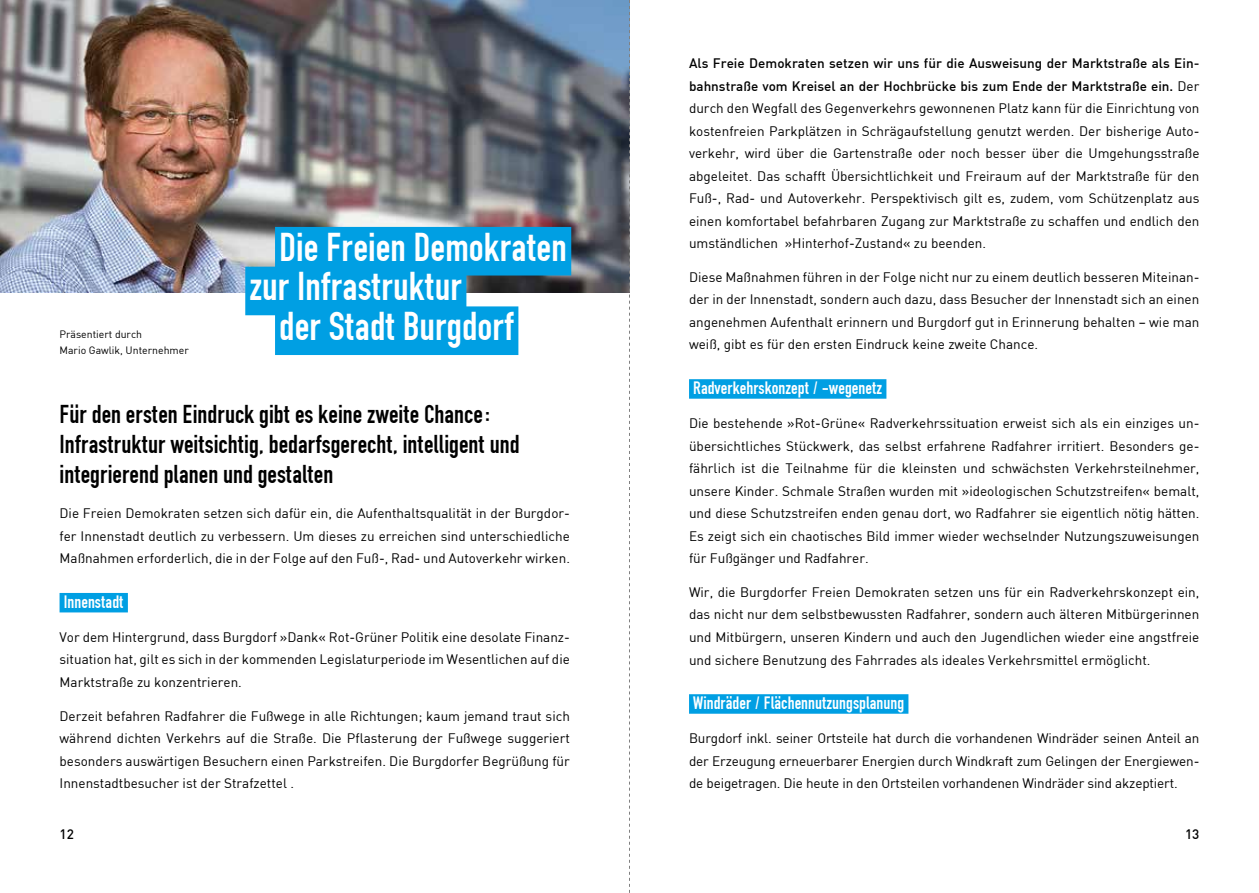
<style>
.page{position:relative;width:1259px;height:893px;background:#fff}
.page>*{position:absolute;margin:0;border:0;box-sizing:border-box;transform-origin:0 0}
.t1{font:42px/39.8px "DIN 1451 Engschrift Regular";color:#fff}
.t2{font:27px/30px "DIN 1451 Engschrift Regular";color:#000}
.t3{font:18.75px "DIN 1451 Engschrift Regular";color:#fff}
.t4{font:13.5px/22.5px "DIN";color:#000;text-align:justify}
.t5{font:500 13.5px "DIN";color:#000}
.t6{font:10.5px "DIN";color:#000}
.s1{font-weight:500}
</style>
<div class="page">
<div style="left:60px;top:593px;width:68px;height:19px;background:#009fe3"></div>
<div style="left:689px;top:379px;width:197px;height:20px;background:#009fe3"></div>
<div style="left:689px;top:694px;width:219px;height:20px;background:#009fe3"></div>
<img style="left:0;top:0;width:629px;height:293px">
<div style="left:275px;top:227px;width:296px;height:48px;background:#009fe3"></div>
<div style="left:245px;top:267px;width:221px;height:48px;background:#009fe3"></div>
<div style="left:275px;top:306px;width:243px;height:49px;background:#009fe3"></div>
<svg style="left:629px;top:0;width:1px;height:893px"></svg>
<p class="t6" style="left:60px;top:327px;width:84px">Präsentiert durch</p>
<p class="t6" style="left:60px;top:344px;width:131px">Mario Gawlik, Unternehmer</p>
<h1 class="t1" style="left:249px;top:226px;width:319px;text-indent:30px">Die Freien Demokraten zur Infrastruktur</h1>
<h1 class="t1" style="left:279px;top:306px;width:236px">der Stadt Burgdorf</h1>
<h2 class="t2" style="left:60px;top:399px;width:461px">Für den ersten Eindruck gibt es keine zweite Chance:<br>Infrastruktur weitsichtig, bedarfsgerecht, intelligent und integrierend planen und gestalten</h2>
<p class="t4" style="left:60px;top:502px;width:512px">Die Freien Demokraten setzen sich dafür ein, die Aufenthaltsqualität in der Burgdor&shy;fer Innenstadt deutlich zu verbessern. Um dieses zu erreichen sind unterschiedliche Maßnahmen erforderlich, die in der Folge auf den Fuß-, Rad- und Autoverkehr wirken.</p>
<h3 class="t3" style="left:64px;top:591px;width:61px">Innenstadt</h3>
<p class="t4" style="left:60px;top:626px;width:512px">Vor dem Hintergrund, dass Burgdorf »Dank« Rot-Grüner Politik eine desolate Finanz&shy;situation hat, gilt es sich in der kommenden Legislaturperiode im Wesentlichen auf die Marktstraße zu konzentrieren.</p>
<p class="t4" style="left:60px;top:704px;width:512px">Derzeit befahren Radfahrer die Fußwege in alle Richtungen; kaum jemand traut sich während dichten Verkehrs auf die Straße. Die Pflasterung der Fußwege suggeriert besonders auswärtigen Besuchern einen Parkstreifen. Die Burgdorfer Begrüßung für Innenstadtbesucher ist der Strafzettel .</p>
<p class="t4" style="left:689px;top:52px;width:512px"><span class="s1">Als Freie Demokraten setzen wir uns für die Ausweisung der Marktstraße als Ein&shy;bahnstraße vom Kreisel an der Hochbrücke bis zum Ende der Marktstraße ein.</span> Der durch den Wegfall des Gegenverkehrs gewonnenen Platz kann für die Einrichtung von kostenfreien Parkplätzen in Schrägaufstellung genutzt werden. Der bisherige Auto&shy;verkehr, wird über die Gartenstraße oder noch besser über die Umgehungsstraße abgeleitet. Das schafft Übersichtlichkeit und Freiraum auf der Marktstraße für den Fuß-, Rad- und Autoverkehr. Perspektivisch gilt es, zudem, vom Schützenplatz aus einen komfortabel befahrbaren Zugang zur Marktstraße zu schaffen und endlich den umständlichen »Hinterhof-Zustand« zu beenden.</p>
<p class="t4" style="left:689px;top:266px;width:512px">Diese Maßnahmen führen in der Folge nicht nur zu einem deutlich besseren Miteinan&shy;der in der Innenstadt, sondern auch dazu, dass Besucher der Innenstadt sich an einen angenehmen Aufenthalt erinnern und Burgdorf gut in Erinnerung behalten – wie man weiß, gibt es für den ersten Eindruck keine zweite Chance.</p>
<h3 class="t3" style="left:693px;top:377px;width:190px">Radverkehrskonzept / -wegenetz</h3>
<p class="t4" style="left:689px;top:412px;width:512px">Die bestehende »Rot-Grüne« Radverkehrssituation erweist sich als ein einziges un&shy;übersichtliches Stückwerk, das selbst erfahrene Radfahrer irritiert. Besonders ge&shy;fährlich ist die Teilnahme für die kleinsten und schwächsten Verkehrsteilnehmer, unsere Kinder. Schmale Straßen wurden mit »ideologischen Schutzstreifen« bemalt, und diese Schutzstreifen enden genau dort, wo Radfahrer sie eigentlich nötig hätten.<br>Es zeigt sich ein chaotisches Bild immer wieder wechselnder Nutzungszuweisungen für Fußgänger und Radfahrer.</p>
<p class="t4" style="left:689px;top:581px;width:512px">Wir, die Burgdorfer Freien Demokraten setzen uns für ein Radverkehrskonzept ein, das nicht nur dem selbstbewussten Radfahrer, sondern auch älteren Mitbürgerinnen und Mitbürgern, unseren Kindern und auch den Jugendlichen wieder eine angstfreie und sichere Benutzung des Fahrrades als ideales Verkehrsmittel ermöglicht.</p>
<h3 class="t3" style="left:693px;top:692px;width:212px">Windräder / Flächennutzungsplanung</h3>
<p class="t4" style="left:689px;top:727px;width:512px">Burgdorf inkl. seiner Ortsteile hat durch die vorhandenen Windräder seinen Anteil an der Erzeugung erneuerbarer Energien durch Windkraft zum Gelingen der Energiewen&shy;de beigetragen. Die heute in den Ortsteilen vorhandenen Windräder sind akzeptiert.</p>
<p class="t5" style="left:60px;top:825px;width:16px">12</p>
<p class="t5" style="left:1185px;top:825px;width:16px">13</p>
</div>
